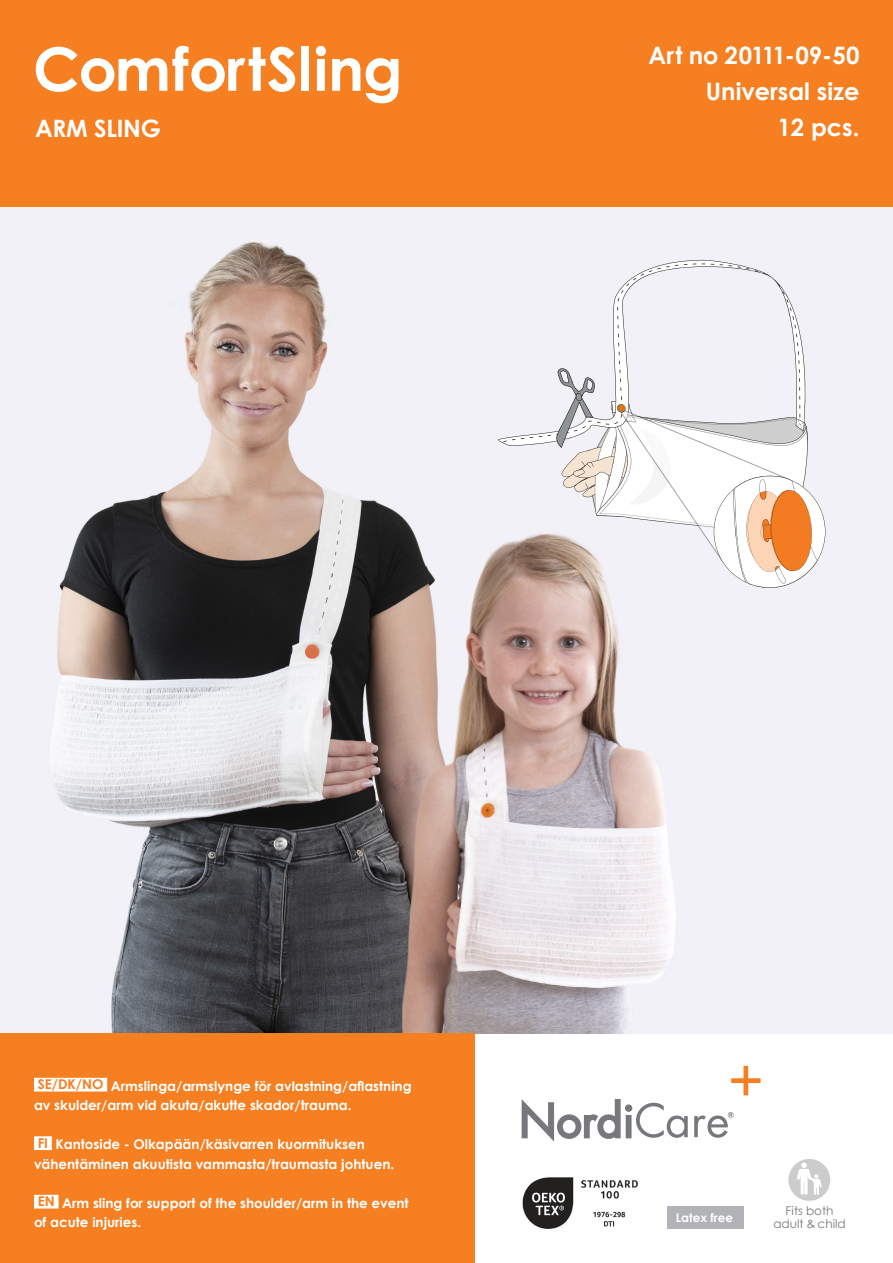
<style>
.page{position:relative;width:893px;height:1263px;background:#fff}
.page>*{position:absolute;margin:0;border:0;box-sizing:border-box;transform-origin:0 0}
.t1{font:700 60px "Century Gothic";color:#fff}
.t2{font:700 24px/36px "Century Gothic";color:#fff;text-align:right}
.t3{font:700 13.5px/19.5px "Century Gothic";color:#fff}
.t4{font:12px "Century Gothic";color:#76787b}
.t5{font:700 12px "Century Gothic";color:#fff}
.t6{font:700 5.85px "Century Gothic";color:rgb(0 0 0/.8);scale:.83 1}
.s1{color:#f57f21}
</style>
<div class="page">
<img style="left:0;top:206px;width:893px;height:828px">
<svg style="left:498px;top:260px;width:309px;height:186px;fill:#f2f1f7"></svg>
<svg style="left:503px;top:264px;width:261px;height:178px;fill:#f2f1f7"></svg>
<div style="left:0;top:1034px;width:475px;height:229px;background:#f57f21"></div>
<div style="left:0;top:0;width:893px;height:206px;background:#f57f21"></div>
<img style="left:522px;top:1177px;width:116px;height:53px">
<svg style="left:522px;top:1099px;width:166px;height:42px"></svg>
<svg style="left:731px;top:1066px;width:30px;height:29px"></svg>
<svg style="left:694px;top:1112px;width:40px;height:26px"></svg>
<svg style="left:556px;top:284px;width:269px;height:304px"></svg>
<div style="left:34px;top:1078px;width:73px;height:13px;background:#fff"></div>
<div style="left:34px;top:1136px;width:18px;height:14px;background:#fff"></div>
<div style="left:34px;top:1195px;width:25px;height:13px;background:#fff"></div>
<div style="left:667px;top:1206px;width:77px;height:23px;background:#b2b3b7"></div>
<svg style="left:788px;top:1159px;width:43px;height:42px"></svg>
<p class="t1" style="left:33px;top:31px;width:371px">ComfortSling</p>
<p class="t2" style="left:35px;top:110px;width:127px">ARM SLING</p>
<p class="t2" style="left:648px;top:37px;width:212px">Art no 20111-09-50<br>Universal size</p>
<p class="t2" style="left:777px;top:109px;width:84px">12 pcs.</p>
<p class="t3" style="left:34px;top:1076px;width:379px"><span class="s1">SE/DK/NO</span> Armslinga/armslynge för avlastning/aflastning av skulder/arm vid akuta/akutte skador/trauma.</p>
<p class="t3" style="left:34px;top:1134px;width:362px"><span class="s1">FI</span> Kantoside - Olkapään/käsivarren kuormituksen vähentäminen akuutista vammasta/traumasta johtuen.</p>
<p class="t3" style="left:34px;top:1193px;width:376px"><span class="s1">EN</span> Arm sling for support of the shoulder/arm in the event of acute injuries.</p>
<p class="t5" style="left:676px;top:1210px;width:59px">Latex free</p>
<p class="t4" style="left:786px;top:1203px;width:49px">Fits both</p>
<p class="t6" style="left:794px;top:1209px;width:39px">Adult &amp; Child</p>
<p class="t4" style="left:773px;top:1216px;width:74px">adult &amp; child</p>
</div>
